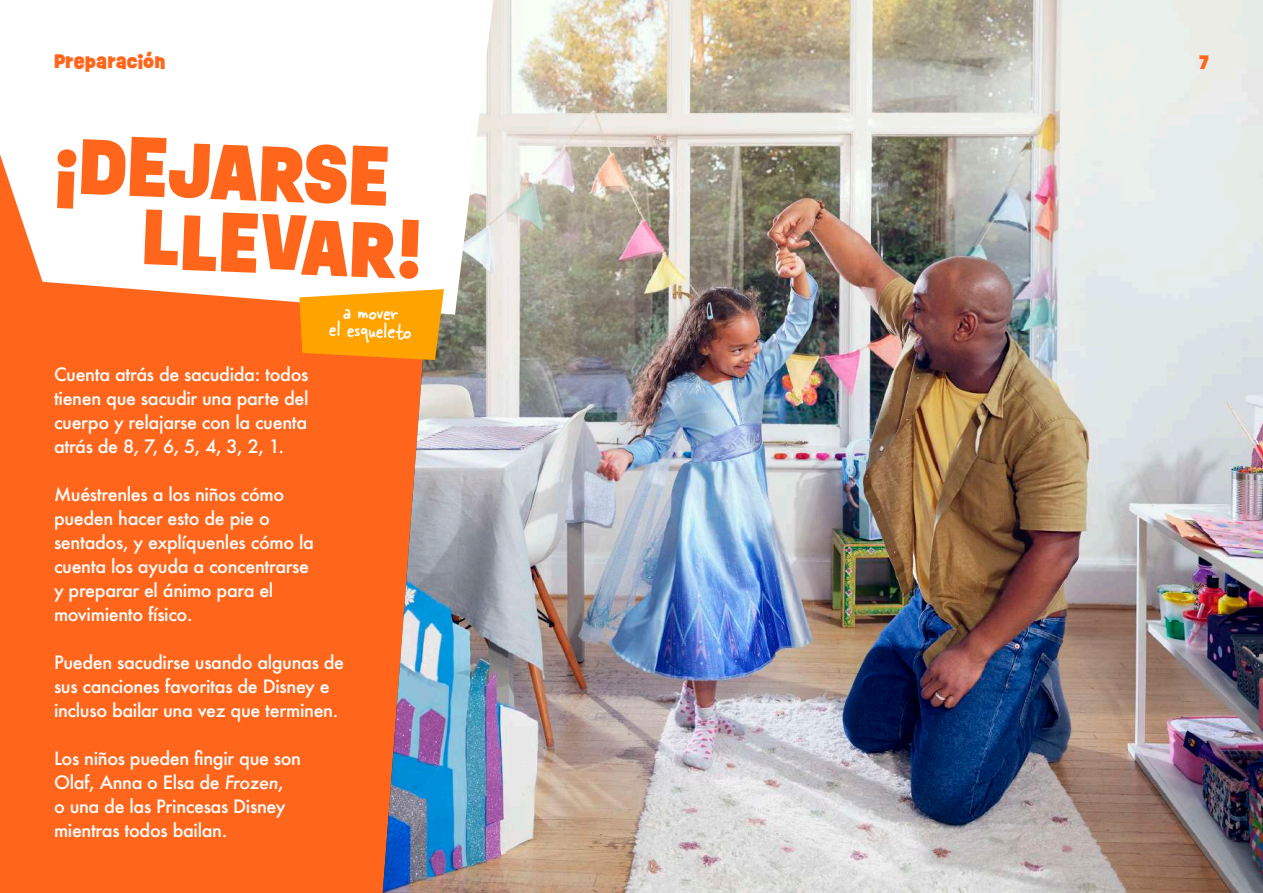
<style>
.page{position:relative;width:1263px;height:893px;background:#ff661c}
.page>*{position:absolute;margin:0;border:0;box-sizing:border-box;transform-origin:0 0}
.t1{font:900 72px/72.3px "Ruddy";color:#ff661c}
.t2{font:24px/18px "Skippy Sharp";color:#fff;text-align:center}
.t3{font:500 18px/24px "Futura";letter-spacing:-.02em;color:#fff}
.t4{font:900 18px "Ruddy";letter-spacing:.005em;color:#ff661c}
.s1{font-style:italic}
</style>
<div class="page">
<img style="left:383px;top:0;width:880px;height:893px">
<svg style="left:0;top:0;width:493px;height:315px;fill:#fff"></svg>
<svg style="left:299px;top:289px;width:145px;height:71px"></svg>
<p class="t4" style="left:54px;top:48px;width:113px">PREPARACIÓN</p>
<p class="t4" style="left:1199px;top:48px;width:11px">7</p>
<h1 class="t1" style="left:146px;top:131px;width:282px;text-indent:-90px;rotate:2deg">¡DEJARSE<br>LLEVAR!</h1>
<h2 class="t2" style="left:330px;top:300px;width:84px;rotate:2deg">a mover<br>el esqueleto</h2>
<p class="t3" style="left:54px;top:362px;width:256px;text-align:justify">Cuenta atrás de sacudida: todos tienen que sacudir una parte del cuerpo y relajarse con la cuenta atrás de 8, 7, 6, 5, 4, 3, 2, 1.</p>
<p class="t3" style="left:54px;top:482px;width:261px">Muéstrenles a los niños cómo pueden hacer esto de pie o sentados, y explíquenles cómo la cuenta los ayuda a concentrarse y preparar el ánimo para el movimiento físico.</p>
<p class="t3" style="left:54px;top:650px;width:292px">Pueden sacudirse usando algunas de sus canciones favoritas de Disney e incluso bailar una vez que terminen.</p>
<p class="t3" style="left:54px;top:746px;width:249px">Los niños pueden fingir que son<br>Olaf, Anna o Elsa de <span class="s1">Frozen</span>,<br>o una de las Princesas Disney mientras todos bailan.</p>
</div>
